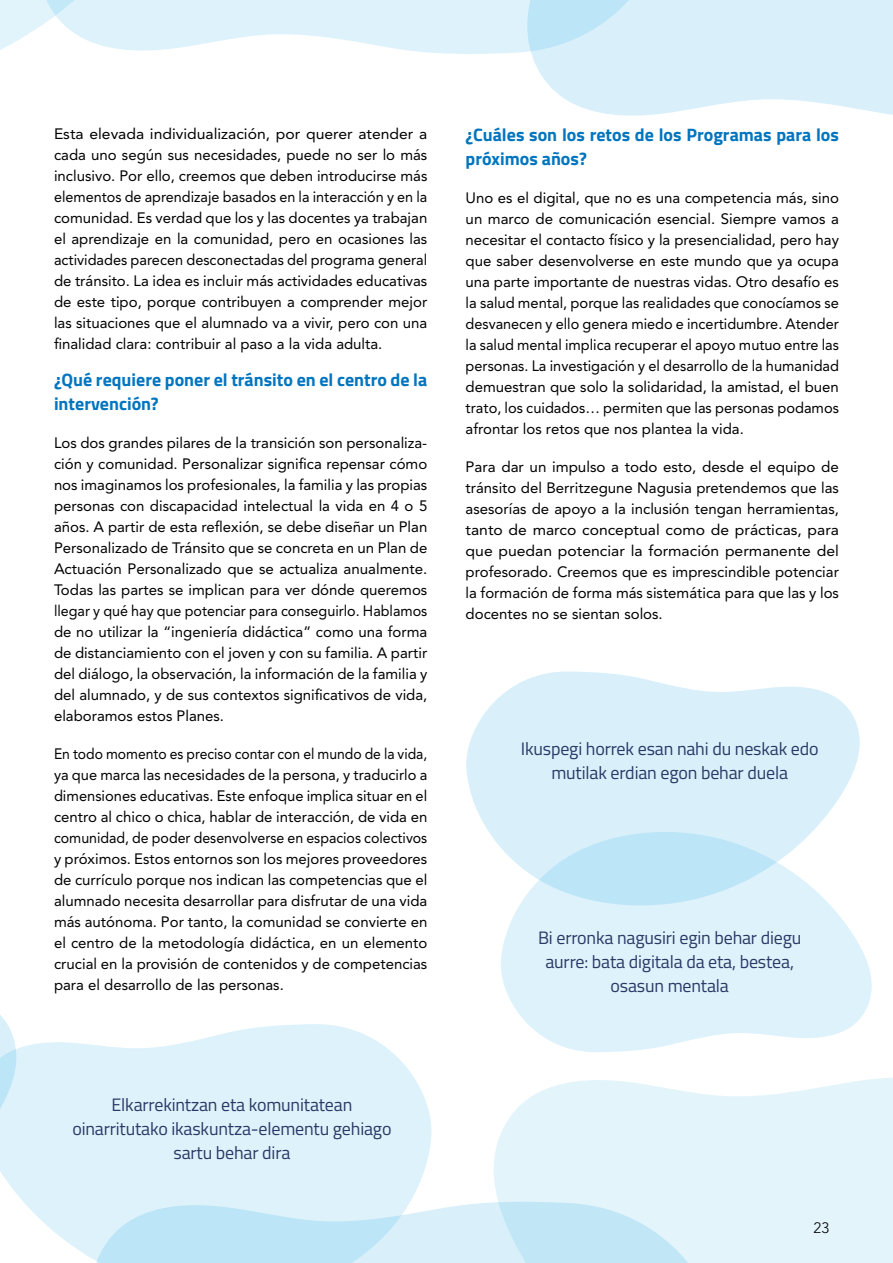
<style>
.page{position:relative;width:893px;height:1263px;background:#fff}
.page>*{position:absolute;margin:0;border:0;box-sizing:border-box;transform-origin:0 0}
.t1{font:18px/24px "Titillium";letter-spacing:-.01em;color:#293a66;text-align:center}
.t2{font:700 18px/24px "Titillium";color:#0075bf}
.t3{font:15px/21px "Avenir LT Std";color:#000;text-align:justify}
.t4{font:15px/21px "Avenir LT Std";color:#000;text-align:justify;scale:.93 1}
.t5{font:15px/21px "Avenir LT Std";color:#000;text-align:justify;scale:1.05 1}
.t6{font:300 15px "Avenir LT Std";color:#000}
</style>
<div class="page">
<svg style="left:0;top:0;width:438px;height:53px;fill:#def2fb"></svg>
<svg style="left:438px;top:0;width:455px;height:116px;fill:#d9f0fa"></svg>
<svg style="left:466px;top:671px;width:394px;height:103px;fill:#d9f0fa"></svg>
<svg style="left:467px;top:774px;width:385px;height:115px;fill:#d9f0fa"></svg>
<svg style="left:1px;top:1016px;width:403px;height:247px;fill:#def2fb"></svg>
<svg style="left:404px;top:889px;width:489px;height:374px;fill:#e3f4fb"></svg>
<p class="t5" style="left:54px;top:123px;width:357px">Esta elevada individualización, por querer atender a cada uno según sus necesidades, puede no ser lo más inclusivo. Por ello, creemos que deben introducirse más elementos de aprendizaje basados en la interacción y en la comunidad. Es verdad que los y las docentes ya trabajan el aprendizaje en la comunidad, pero en ocasiones las actividades parecen desconectadas del programa general de tránsito. La idea es incluir más actividades educativas de este tipo, porque contribuyen a comprender mejor las situaciones que el alumnado va a vivir, pero con una finalidad clara: contribuir al paso a la vida adulta.</p>
<p class="t2" style="left:54px;top:366px;width:375px">¿Qué requiere poner el tránsito en el centro de la intervención?</p>
<p class="t3" style="left:54px;top:432px;width:375px">Los dos grandes pilares de la transición son personaliza&shy;ción y comunidad. Personalizar significa repensar cómo nos imaginamos los profesionales, la familia y las propias personas con discapacidad intelectual la vida en 4 o 5 años. A partir de esta reflexión, se debe diseñar un Plan Personalizado de Tránsito que se concreta en un Plan de Actuación Personalizado que se actualiza anualmente.<br>Todas las partes se implican para ver dónde queremos llegar y qué hay que potenciar para conseguirlo. Hablamos de no utilizar la “ingeniería didáctica” como una forma de distanciamiento con el joven y con su familia. A partir del diálogo, la observación, la información de la familia y del alumnado, y de sus contextos significativos de vida, elaboramos estos Planes.</p>
<p class="t4" style="left:54px;top:743px;width:403px">En todo momento es preciso contar con el mundo de la vida, ya que marca las necesidades de la persona, y traducirlo a dimensiones educativas. Este enfoque implica situar en el centro al chico o chica, hablar de interacción, de vida en comunidad, de poder desenvolverse en espacios colectivos y próximos. Estos entornos son los mejores proveedores de currículo porque nos indican las competencias que el alumnado necesita desarrollar para disfrutar de una vida más autónoma. Por tanto, la comunidad se convierte en el centro de la metodología didáctica, en un elemento crucial en la provisión de contenidos y de competencias para el desarrollo de las personas.</p>
<p class="t2" style="left:466px;top:122px;width:375px">¿Cuáles son los retos de los Programas para los próximos años?</p>
<p class="t3" style="left:466px;top:187px;width:375px">Uno es el digital, que no es una competencia más, sino un marco de comunicación esencial. Siempre vamos a necesitar el contacto físico y la presencialidad, pero hay que saber desenvolverse en este mundo que ya ocupa una parte importante de nuestras vidas. Otro desafío es la salud mental, porque las realidades que conocíamos se desvanecen y ello genera miedo e incertidumbre. Atender la salud mental implica recuperar el apoyo mutuo entre las personas. La investigación y el desarrollo de la humanidad demuestran que solo la solidaridad, la amistad, el buen trato, los cuidados… permiten que las personas podamos afrontar los retos que nos plantea la vida.</p>
<p class="t3" style="left:466px;top:456px;width:375px">Para dar un impulso a todo esto, desde el equipo de tránsito del Berritzegune Nagusia pretendemos que las asesorías de apoyo a la inclusión tengan herramientas, tanto de marco conceptual como de prácticas, para que puedan potenciar la formación permanente del profesorado. Creemos que es imprescindible potenciar la formación de forma más sistemática para que las y los docentes no se sientan solos.</p>
<p class="t1" style="left:521px;top:736px;width:299px">Ikuspegi horrek esan nahi du neskak edo mutilak erdian egon behar duela</p>
<p class="t1" style="left:538px;top:925px;width:265px">Bi erronka nagusiri egin behar diegu aurre: bata digitala da eta, bestea, osasun mentala</p>
<p class="t1" style="left:72px;top:1091px;width:321px">Elkarrekintzan eta komunitatean oinarritutako ikaskuntza-elementu gehiago sartu behar dira</p>
<p class="t6" style="left:814px;top:1219px;width:17px">23</p>
</div>
